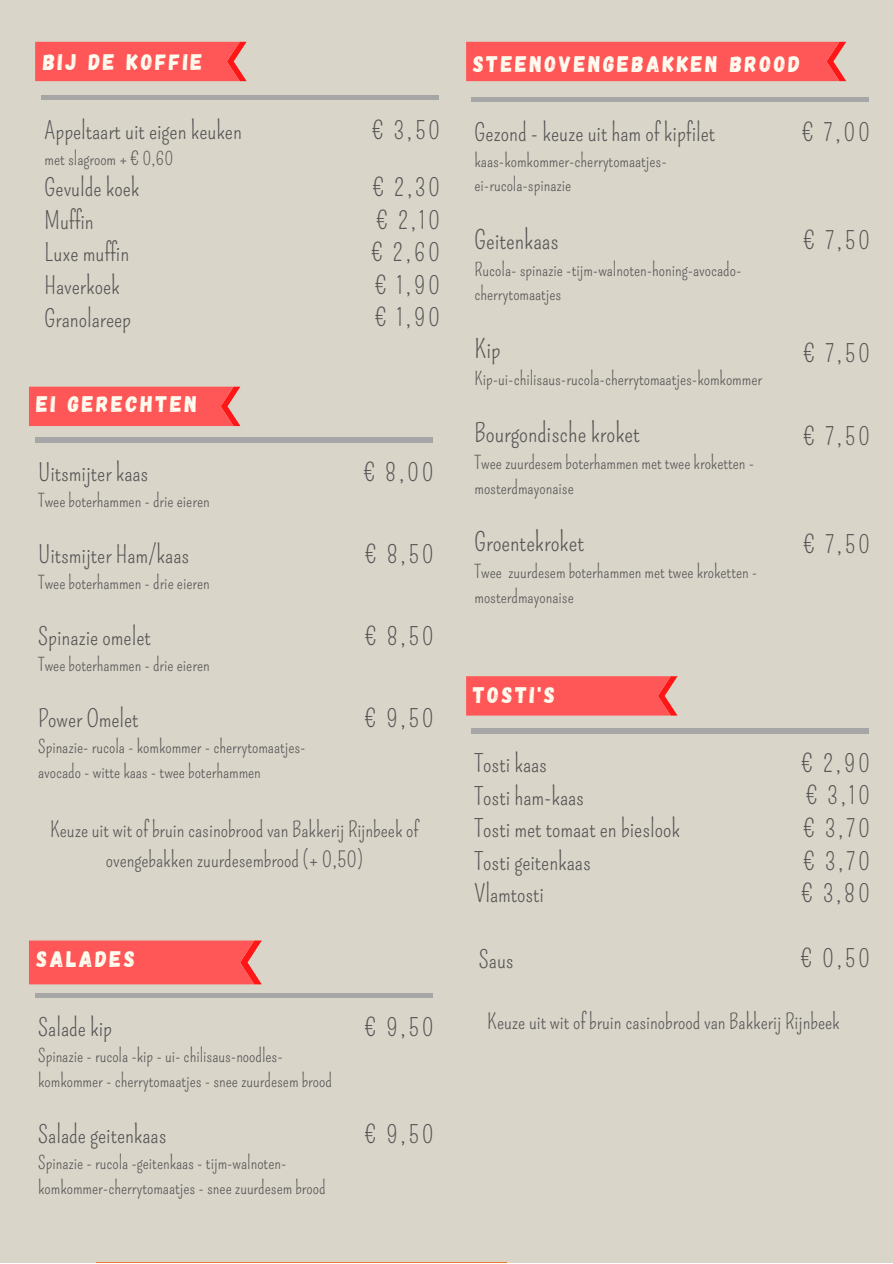
<style>
.page{position:relative;width:893px;height:1264px;background:#fff}
.page>*{position:absolute;margin:0;border:0;box-sizing:border-box;transform-origin:0 0}
.t1{font:25.5px "Pompiere";color:#545454}
.t2{font:24px/32.5px "Pompiere";color:#545454}
.t3{font:22.5px "Gagalin";letter-spacing:.12em;color:#fffdf1}
.t4{font:21px/29.2px "Pompiere";color:#545454;text-align:center}
.t5{font:18px/24.8px "Pompiere";color:#545454}
</style>
<div class="page">
<div style="left:0;top:0;width:892px;height:1262px;background:#dad5c9"></div>
<hr style="left:96px;top:1262px;width:410px;height:1px;background:#ef7631">
<svg style="left:29px;top:386px;width:211px;height:40px"></svg>
<div style="left:35px;top:42px;width:211px;height:39px;background:#ff5757"></div>
<hr style="left:42px;top:96px;width:396px;height:4px;background:#a6a6a6">
<div style="left:466px;top:42px;width:380px;height:39px;background:#ff5757"></div>
<div style="left:471px;top:97px;width:397px;height:5px;background:#a6a6a6"></div>
<svg style="left:466px;top:676px;width:211px;height:39px"></svg>
<div style="left:471px;top:728px;width:397px;height:5px;background:#a6a6a6"></div>
<svg style="left:29px;top:940px;width:233px;height:44px"></svg>
<div style="left:35px;top:437px;width:397px;height:5px;background:#a6a6a6"></div>
<hr style="left:35px;top:993px;width:397px;height:4px;background:#a6a6a6">
<p class="t3" style="left:43px;top:47px;width:161px">BIJ DE KOFFIE</p>
<h2 class="t2" style="left:45px;top:114px;width:199px">Appeltaart uit eigen keuken</h2>
<p class="t5" style="left:45px;top:146px;width:130px">met slagroom + € 0,60</p>
<h2 class="t2" style="left:45px;top:172px;width:96px">Gevulde koek<br>Muffin<br>Luxe muffin<br>Haverkoek<br>Granolareep</h2>
<p class="t3" style="left:37px;top:389px;width:162px">EI GERECHTEN</p>
<h2 class="t2" style="left:38px;top:456px;width:112px">Uitsmijter kaas</h2>
<p class="t5" style="left:38px;top:488px;width:173px">Twee boterhammen - drie eieren</p>
<h2 class="t2" style="left:38px;top:538px;width:152px">Uitsmijter Ham/kaas</h2>
<p class="t5" style="left:38px;top:570px;width:173px">Twee boterhammen - drie eieren</p>
<h2 class="t2" style="left:38px;top:620px;width:114px">Spinazie omelet</h2>
<p class="t5" style="left:38px;top:652px;width:173px">Twee boterhammen - drie eieren</p>
<h2 class="t2" style="left:38px;top:702px;width:102px">Power Omelet</h2>
<p class="t5" style="left:38px;top:734px;width:269px">Spinazie- rucola - komkommer - cherrytomaatjes&shy;avocado - witte kaas - twee boterhammen</p>
<h2 class="t2" style="left:372px;top:114px;width:69px">€ 3,50</h2>
<h2 class="t2" style="left:371px;top:172px;width:70px;text-align:justify">€ 2,30 € 2,10 € 2,60 € 1,90 € 1,90</h2>
<h2 class="t2" style="left:364px;top:456px;width:71px">€ 8,00</h2>
<h2 class="t2" style="left:365px;top:538px;width:70px">€ 8,50</h2>
<h2 class="t2" style="left:365px;top:620px;width:70px">€ 8,50</h2>
<h2 class="t2" style="left:364px;top:702px;width:70px">€ 9,50</h2>
<p class="t4" style="left:50px;top:815px;width:370px">Keuze uit wit of bruin casinobrood van Bakkerij Rijnbeek of ovengebakken zuurdesembrood (+ 0,50)</p>
<p class="t3" style="left:37px;top:944px;width:100px">SALADES</p>
<h2 class="t2" style="left:38px;top:1011px;width:75px">Salade kip</h2>
<p class="t5" style="left:38px;top:1043px;width:295px">Spinazie - rucola -kip - ui- chilisaus-noodles&shy;komkommer - cherrytomaatjes - snee zuurdesem brood</p>
<h2 class="t2" style="left:38px;top:1118px;width:130px">Salade geitenkaas</h2>
<p class="t5" style="left:38px;top:1150px;width:289px">Spinazie - rucola -geitenkaas - tijm-walnoten&shy;komkommer-cherrytomaatjes - snee zuurdesem brood</p>
<h2 class="t2" style="left:364px;top:1011px;width:70px">€ 9,50</h2>
<h2 class="t2" style="left:364px;top:1118px;width:70px">€ 9,50</h2>
<p class="t3" style="left:473px;top:49px;width:328px">STEENOVENGEBAKKEN BROOD</p>
<h2 class="t2" style="left:474px;top:116px;width:242px">Gezond - keuze uit ham of kipfilet</h2>
<p class="t5" style="left:474px;top:148px;width:194px">kaas-komkommer-cherrytomaatjes&shy;ei-rucola-spinazie</p>
<h1 class="t1" style="left:474px;top:225px;width:86px">Geitenkaas</h1>
<p class="t5" style="left:474px;top:257px;width:268px">Rucola- spinazie -tijm-walnoten-honing-avocado&shy;cherrytomaatjes</p>
<h1 class="t1" style="left:474px;top:334px;width:27px">Kip</h1>
<p class="t5" style="left:474px;top:366px;width:289px">Kip-ui-chilisaus-rucola-cherrytomaatjes-komkommer</p>
<h1 class="t1" style="left:474px;top:418px;width:167px">Bourgondische kroket</h1>
<p class="t5" style="left:474px;top:450px;width:281px">Twee zuurdesem boterhammen met twee kroketten - mosterdmayonaise</p>
<h1 class="t1" style="left:474px;top:527px;width:111px">Groentekroket</h1>
<p class="t5" style="left:474px;top:559px;width:284px">Twee zuurdesem boterhammen met twee kroketten - mosterdmayonaise</p>
<p class="t3" style="left:473px;top:680px;width:83px">TOSTI'S</p>
<h2 class="t2" style="left:474px;top:747px;width:207px">Tosti kaas<br>Tosti ham-kaas<br>Tosti met tomaat en bieslook<br>Tosti geitenkaas<br>Vlamtosti</h2>
<h2 class="t2" style="left:478px;top:943px;width:36px">Saus</h2>
<h2 class="t2" style="left:802px;top:116px;width:69px">€ 7,00</h2>
<h2 class="t2" style="left:803px;top:224px;width:68px">€ 7,50</h2>
<h2 class="t2" style="left:803px;top:337px;width:68px">€ 7,50</h2>
<h2 class="t2" style="left:803px;top:420px;width:68px">€ 7,50</h2>
<h2 class="t2" style="left:803px;top:528px;width:68px">€ 7,50</h2>
<h2 class="t2" style="left:801px;top:747px;width:70px;text-align:justify">€ 2,90 € 3,10 € 3,70 € 3,70 € 3,80</h2>
<h2 class="t2" style="left:800px;top:943px;width:71px">€ 0,50</h2>
<p class="t4" style="left:487px;top:1007px;width:354px">Keuze uit wit of bruin casinobrood van Bakkerij Rijnbeek</p>
</div>
